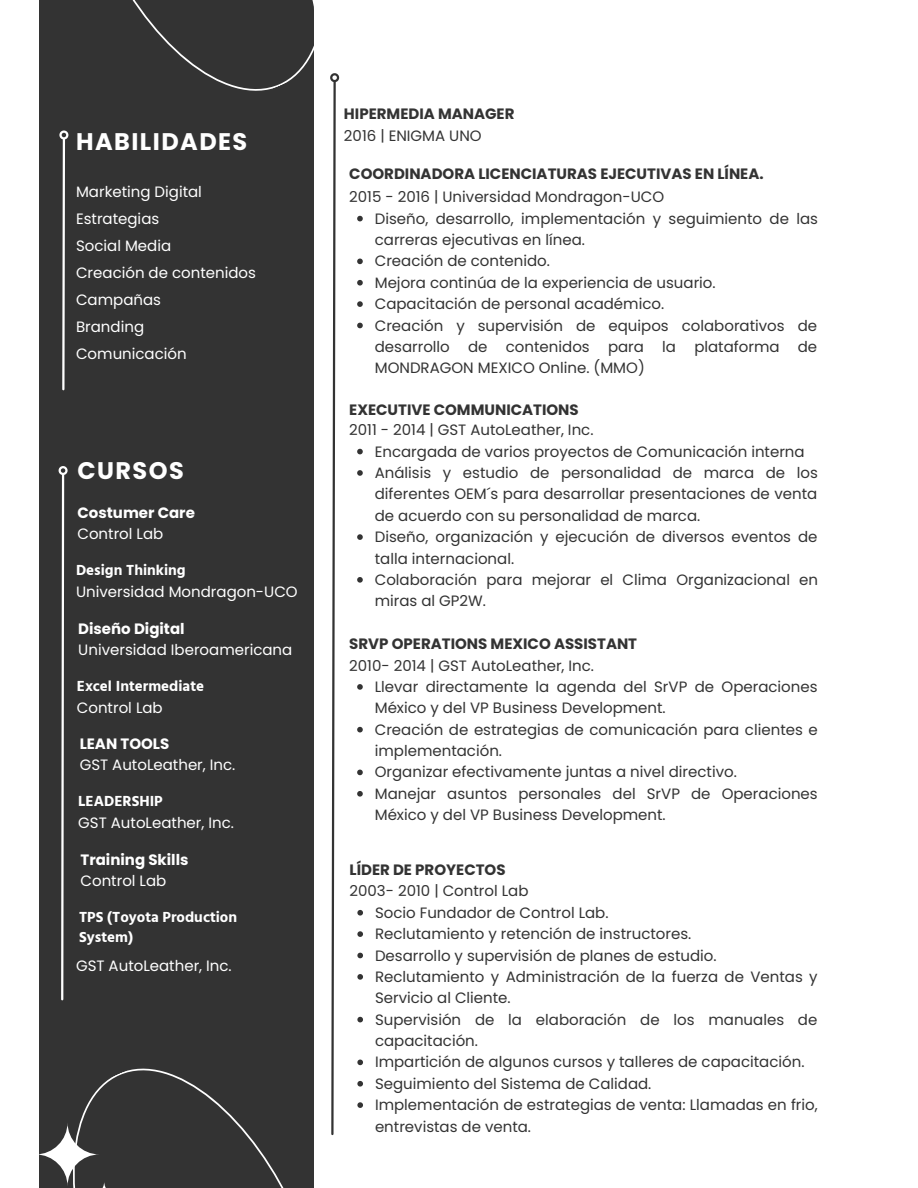
<style>
.page{position:relative;width:918px;height:1188px;background:#fff}
.page>*{position:absolute;margin:0;border:0;box-sizing:border-box;transform-origin:0 0}
.t1{font:700 24px "Poppins";letter-spacing:.06em;color:#fff}
.t2{font:15px/21.3px "Poppins";color:#333}
.t3{font:15px/27px "Poppins";color:#fff}
.t4{font:700 15px "Poppins";color:#333}
.t5{font:700 15px/20.2px "Hind Madurai";color:#fff}
.t6{font:700 15px "Poppins";color:#fff}
</style>
<div class="page">
<div style="left:39px;top:0;width:275px;height:1188px;background:#333"></div>
<svg style="left:59px;top:130px;width:10px;height:261px"></svg>
<svg style="left:132px;top:0;width:182px;height:91px"></svg>
<svg style="left:282px;top:0;width:32px;height:10px"></svg>
<svg style="left:357px;top:684px;width:6px;height:6px"></svg>
<svg style="left:357px;top:727px;width:6px;height:5px"></svg>
<svg style="left:357px;top:770px;width:6px;height:5px"></svg>
<svg style="left:357px;top:791px;width:6px;height:6px"></svg>
<svg style="left:357px;top:449px;width:6px;height:5px"></svg>
<svg style="left:357px;top:470px;width:6px;height:6px"></svg>
<svg style="left:357px;top:534px;width:6px;height:6px"></svg>
<svg style="left:357px;top:577px;width:6px;height:6px"></svg>
<svg style="left:357px;top:216px;width:6px;height:5px"></svg>
<svg style="left:357px;top:259px;width:6px;height:5px"></svg>
<svg style="left:357px;top:280px;width:6px;height:6px"></svg>
<svg style="left:357px;top:301px;width:6px;height:6px"></svg>
<svg style="left:357px;top:323px;width:6px;height:5px"></svg>
<svg style="left:330px;top:73px;width:10px;height:958px"></svg>
<svg style="left:357px;top:910px;width:6px;height:6px"></svg>
<svg style="left:357px;top:931px;width:6px;height:6px"></svg>
<svg style="left:357px;top:953px;width:6px;height:5px"></svg>
<svg style="left:357px;top:974px;width:6px;height:6px"></svg>
<svg style="left:357px;top:1017px;width:6px;height:5px"></svg>
<svg style="left:73px;top:1031px;width:290px;height:157px"></svg>
<svg style="left:35px;top:1122px;width:65px;height:64px"></svg>
<svg style="left:89px;top:1181px;width:30px;height:7px"></svg>
<svg style="left:58px;top:466px;width:10px;height:535px"></svg>
<h1 class="t1" style="left:76px;top:124px;width:173px">HABILIDADES</h1>
<p class="t3" style="left:76px;top:178px;width:181px">Marketing Digital<br>Estrategias<br>Social Media<br>Creación de contenidos<br>Campañas<br>Branding<br>Comunicación</p>
<h1 class="t1" style="left:77px;top:454px;width:108px">CURSOS</h1>
<p class="t6" style="left:77px;top:502px;width:119px">Costumer Care</p>
<p class="t3" style="left:77px;top:520px;width:87px">Control Lab</p>
<p class="t5" style="left:76px;top:561px;width:111px">Design Thinking</p>
<p class="t3" style="left:76px;top:578px;width:223px">Universidad Mondragon-UCO</p>
<p class="t6" style="left:78px;top:619px;width:108px">Diseño Digital</p>
<p class="t3" style="left:78px;top:636px;width:216px">Universidad Iberoamericana</p>
<p class="t5" style="left:77px;top:677px;width:129px">Excel Intermediate</p>
<p class="t3" style="left:77px;top:694px;width:87px">Control Lab</p>
<p class="t6" style="left:80px;top:733px;width:91px">LEAN TOOLS</p>
<p class="t3" style="left:80px;top:751px;width:157px">GST AutoLeather, Inc.</p>
<p class="t5" style="left:78px;top:791px;width:86px">LEADERSHIP</p>
<p class="t3" style="left:78px;top:809px;width:157px">GST AutoLeather, Inc.</p>
<p class="t6" style="left:81px;top:849px;width:110px">Training Skills</p>
<p class="t3" style="left:81px;top:867px;width:87px">Control Lab</p>
<p class="t5" style="left:79px;top:907px;width:160px">TPS (Toyota Production<br>System)</p>
<p class="t3" style="left:76px;top:952px;width:157px">GST AutoLeather, Inc.</p>
<p class="t4" style="left:344px;top:104px;width:172px">HIPERMEDIA MANAGER</p>
<p class="t2" style="left:344px;top:125px;width:139px">2016 | ENIGMA UNO</p>
<p class="t4" style="left:349px;top:163px;width:416px">COORDINADORA LICENCIATURAS EJECUTIVAS EN LÍNEA.</p>
<p class="t2" style="left:375px;top:186px;width:445px;text-indent:-25px">2015 - 2016 | Universidad Mondragon-UCO<br>Diseño, desarrollo, implementación y seguimiento de las carreras ejecutivas en línea.<br>Creación de contenido.<br>Mejora continúa de la experiencia de usuario.<br>Capacitación de personal académico.<br>Creación y supervisión de equipos colaborativos de desarrollo de contenidos para la plataforma de MONDRAGON MEXICO Online. (MMO)</p>
<p class="t4" style="left:349px;top:400px;width:231px">EXECUTIVE COMMUNICATIONS</p>
<p class="t2" style="left:375px;top:419px;width:445px;text-indent:-25px">2011 - 2014 | GST AutoLeather, Inc.<br>Encargada de varios proyectos de Comunicación interna Análisis y estudio de personalidad de marca de los diferentes OEM´s para desarrollar presentaciones de venta de acuerdo con su personalidad de marca.<br>Diseño, organización y ejecución de diversos eventos de talla internacional.<br>Colaboración para mejorar el Clima Organizacional en miras al GP2W.</p>
<p class="t4" style="left:349px;top:634px;width:289px">SRVP OPERATIONS MEXICO ASSISTANT</p>
<p class="t2" style="left:375px;top:655px;width:445px;text-indent:-25px">2010- 2014 | GST AutoLeather, Inc.<br>Llevar directamente la agenda del SrVP de Operaciones México y del VP Business Development.<br>Creación de estrategias de comunicación para clientes e implementación.<br>Organizar efectivamente juntas a nivel directivo.<br>Manejar asuntos personales del SrVP de Operaciones México y del VP Business Development.</p>
<p class="t4" style="left:350px;top:859px;width:158px">LÍDER DE PROYECTOS</p>
<p class="t2" style="left:350px;top:881px;width:181px">2003- 2010 | Control Lab</p>
<p class="t2" style="left:375px;top:902px;width:444px">Socio Fundador de Control Lab.<br>Reclutamiento y retención de instructores.<br>Desarrollo y supervisión de planes de estudio.<br>Reclutamiento y Administración de la fuerza de Ventas y Servicio al Cliente.<br>Supervisión de la elaboración de los manuales de capacitación.<br>Impartición de algunos cursos y talleres de capacitación.<br>Seguimiento del Sistema de Calidad.<br>Implementación de estrategias de venta: Llamadas en frio, entrevistas de venta.</p>
</div>
